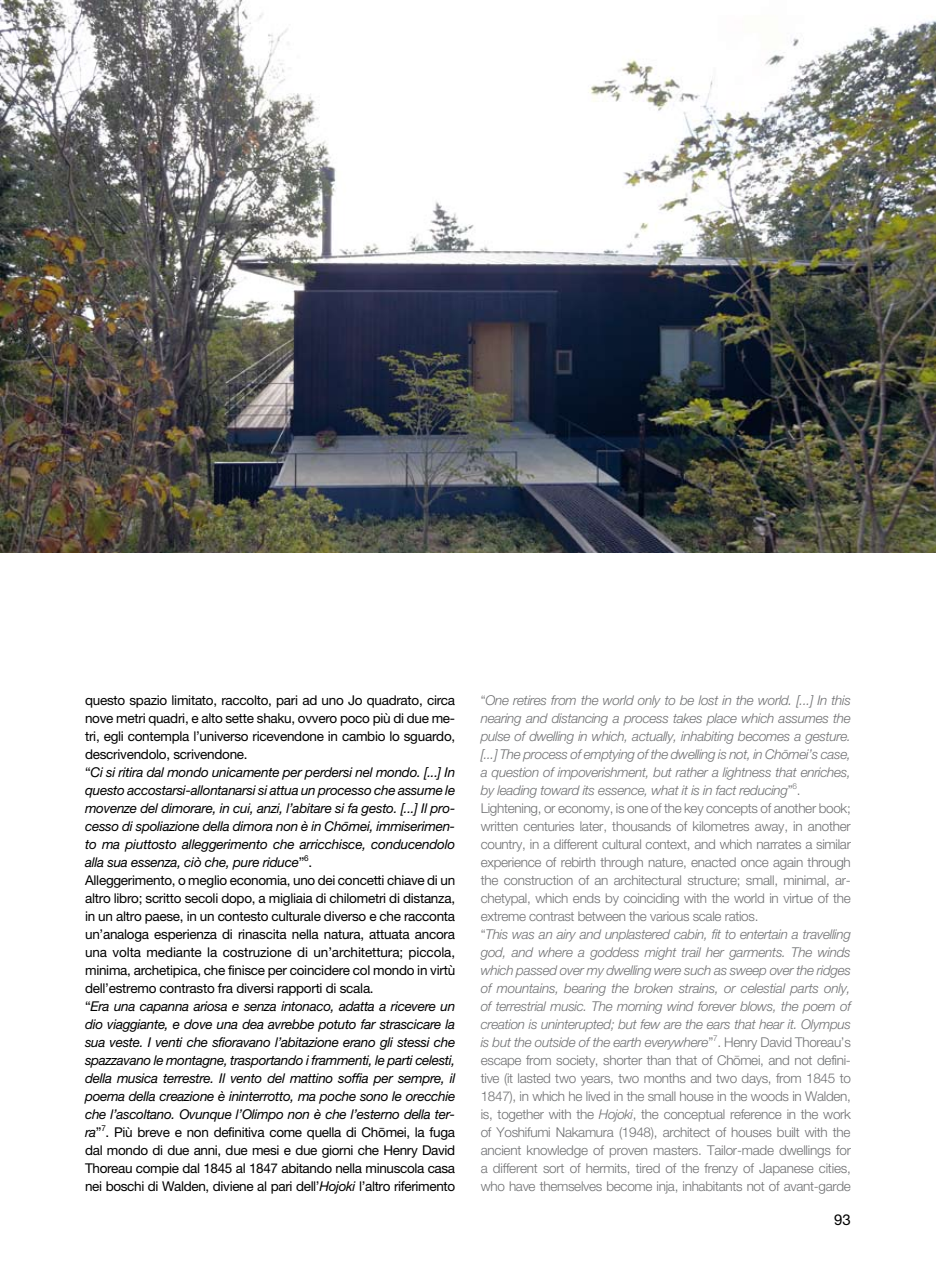
<style>
.page{position:relative;width:936px;height:1263px;background:#fff}
.page>*{position:absolute;margin:0;border:0;box-sizing:border-box;transform-origin:0 0}
.t1{font:15px "Helvetica Neue";color:#000}
.t2{font:300 13.5px/18px "Helvetica Neue";letter-spacing:-.02em;color:#707173}
.t3{font:13.5px/18px "Helvetica Neue";letter-spacing:-.02em;color:#000}
.s1{font-style:italic}
</style>
<div class="page">
<img style="left:0;top:0;width:935px;height:553px">
<p class="t3" style="left:85px;top:691px;width:372px">questo spazio limitato, raccolto, pari ad uno Jo quadrato, circa nove metri quadri, e alto sette shaku, ovvero poco più di due me&shy;tri, egli contempla l’universo ricevendone in cambio lo sguardo, descrivendolo, scrivendone.<br>“<span class="s1">Ci si ritira dal mondo unicamente per perdersi nel mondo. [...] In questo accostarsi-allontanarsi si attua un processo che assume le movenze del dimorare, in cui, anzi, l’abitare si fa gesto. [...] Il pro&shy;cesso di spoliazione della dimora non è in Cho¯ mei, immiserimen&shy;to ma piuttosto alleggerimento che arricchisce, conducendolo alla sua essenza, ciò che, pure riduce</span>”<sup>6</sup>.<br>Alleggerimento, o meglio economia, uno dei concetti chiave di un altro libro; scritto secoli dopo, a migliaia di chilometri di distanza, in un altro paese, in un contesto culturale diverso e che racconta un’analoga esperienza di rinascita nella natura, attuata ancora una volta mediante la costruzione di un’architettura; piccola, minima, archetipica, che finisce per coincidere col mondo in virtù dell’estremo contrasto fra diversi rapporti di scala.<br>“<span class="s1">Era una capanna ariosa e senza intonaco, adatta a ricevere un dio viaggiante, e dove una dea avrebbe potuto far strascicare la sua veste. I venti che sfioravano l’abitazione erano gli stessi che spazzavano le montagne, trasportando i frammenti, le parti celesti, della musica terrestre. Il vento del mattino soffia per sempre, il poema della creazione è ininterrotto, ma poche sono le orecchie che l’ascoltano. Ovunque l’Olimpo non è che l’esterno della ter&shy;ra</span>”<sup>7</sup>. Più breve e non definitiva come quella di Cho¯ mei, la fuga dal mondo di due anni, due mesi e due giorni che Henry David Thoreau compie dal 1845 al 1847 abitando nella minuscola casa nei boschi di Walden, diviene al pari dell’<span class="s1">Hojoki</span> l’altro riferimento</p>
<p class="t2" style="left:480px;top:690px;width:371px">“<span class="s1">One retires from the world only to be lost in the world. [...] In this nearing and distancing a process takes place which assumes the pulse of dwelling in which, actually, inhabiting becomes a gesture. [...] The process of emptying of the dwelling is not, in Cho¯ mei’s case, a question of impoverishment, but rather a lightness that enriches, by leading toward its essence, what it is in fact reducing</span>”<sup>6</sup>.<br>Lightening, or economy, is one of the key concepts of another book; written centuries later, thousands of kilometres away, in another country, in a different cultural context, and which narrates a similar experience of rebirth through nature, enacted once again through the construction of an architectural structure; small, minimal, ar&shy;chetypal, which ends by coinciding with the world in virtue of the extreme contrast between the various scale ratios.<br>“<span class="s1">This was an airy and unplastered cabin, fit to entertain a travelling god, and where a goddess might trail her garments. The winds which passed over my dwelling were such as sweep over the ridges of mountains, bearing the broken strains, or celestial parts only, of terrestrial music. The morning wind forever blows, the poem of creation is uninterupted; but few are the ears that hear it. Olympus is but the outside of the earth everywhere</span>”<sup>7</sup>. Henry David Thoreau’s escape from society, shorter than that of Cho¯ mei, and not defini&shy;tive (it lasted two years, two months and two days, from 1845 to 1847), in which he lived in the small house in the woods in Walden, is, together with the <span class="s1">Hojoki</span>, the conceptual reference in the work of Yoshifumi Nakamura (1948), architect of houses built with the ancient knowledge of proven masters. Tailor-made dwellings for a different sort of hermits, tired of the frenzy of Japanese cities, who have themselves become inja, inhabitants not of avant-garde</p>
<p class="t1" style="left:834px;top:1210px;width:18px">93</p>
</div>
